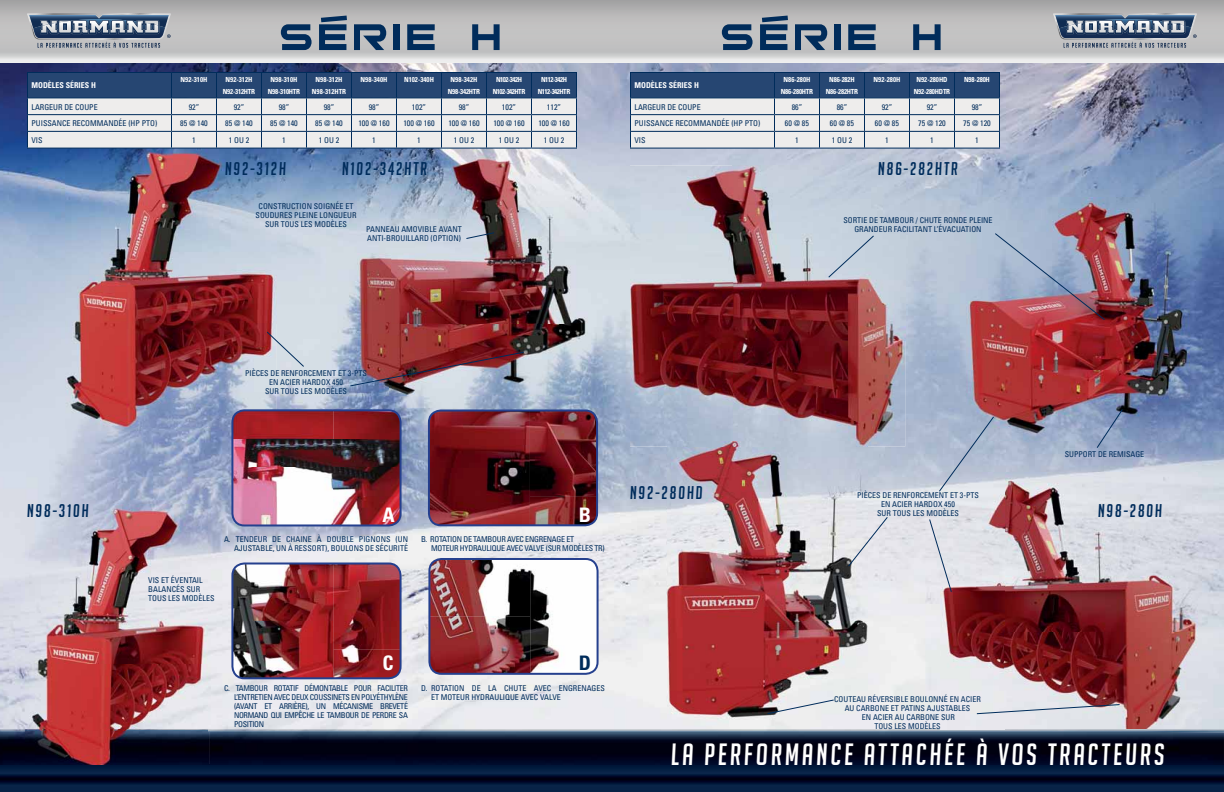
<style>
.page{position:relative;width:1224px;height:792px;background:#fff}
.page>*{position:absolute;margin:0;border:0;box-sizing:border-box;transform-origin:0 0}
.t1{font:50px "Bitsumishi";letter-spacing:.1em;color:#002c5b}
.t2{font:italic 30px "Big Noodle Titling";letter-spacing:.1em;color:#fff}
.t3{font:700 condensed 20px "Univers";color:#fff}
.t4{font:700 condensed 20px "Univers";color:#002c5b}
.t5{font:italic 18px "Big Noodle Titling";letter-spacing:.1em;color:#002c5b}
.t6{font:condensed 8px/9px "Univers";color:#002c5b;text-align:center}
.t7{font:condensed 8px/9px "Univers";letter-spacing:-.03em;color:#002c5b}
.t8{font:700 condensed 8px "Univers";color:#fff}
.t9{font:700 condensed 7px/12px "Univers";letter-spacing:-.03em;color:#fff;text-align:center}
.t10{font:700 condensed 7px/12px "Univers";letter-spacing:-.07em;color:#fff;text-align:center}
.t11{font:700 condensed 7px/12px "Univers";color:#fff;text-align:center}
</style>
<div class="page">
<img style="left:0;top:0;width:1224px;height:792px">
<svg style="left:27px;top:14px;width:144px;height:34px;background:#79879a"></svg>
<svg style="left:1053px;top:14px;width:144px;height:34px;background:#79879a"></svg>
<img style="left:357px;top:150px;width:231px;height:245px">
<img style="left:630px;top:165px;width:275px;height:282px">
<img style="left:966px;top:198px;width:223px;height:242px">
<img style="left:65px;top:149px;width:211px;height:279px">
<img style="left:941px;top:472px;width:256px;height:257px">
<img style="left:25px;top:504px;width:183px;height:261px">
<img style="left:429px;top:410px;width:168px;height:115px">
<div style="left:428px;top:410px;width:170px;height:116px;border:2px solid #25408e;border-radius:12px"></div>
<img style="left:232px;top:563px;width:169px;height:115px">
<div style="left:231px;top:563px;width:171px;height:116px;border:2px solid #25408e;border-radius:12px"></div>
<svg style="left:232px;top:410px;width:169px;height:115px"></svg>
<img style="left:232px;top:410px;width:169px;height:87px">
<img style="left:232px;top:497px;width:10px;height:28px">
<img style="left:333px;top:497px;width:68px;height:28px">
<div style="left:231px;top:409px;width:171px;height:117px;border:2px solid #25408e;border-radius:12px"></div>
<img style="left:429px;top:559px;width:169px;height:115px">
<div style="left:428px;top:558px;width:171px;height:117px;border:2px solid #25408e;border-radius:12px"></div>
<hr style="left:27px;top:148px;width:144px;height:1px;background:#002c5b">
<hr style="left:171px;top:148px;width:360px;height:1px;background:#002c5b">
<svg style="left:27px;top:72px;width:550px;height:76px;background:#9da9ba"></svg>
<hr style="left:531px;top:148px;width:46px;height:1px;background:#002c5b">
<hr style="left:630px;top:148px;width:144px;height:1px;background:#002c5b">
<svg style="left:630px;top:72px;width:370px;height:76px;background:#9da9ba"></svg>
<hr style="left:774px;top:148px;width:226px;height:1px;background:#002c5b">
<img style="left:668px;top:441px;width:199px;height:286px">
<svg style="left:766px;top:699px;width:69px;height:16px"></svg>
<svg style="left:976px;top:704px;width:145px;height:11px;background:#cdd1d9"></svg>
<svg style="left:1096px;top:408px;width:28px;height:41px"></svg>
<img style="left:349px;top:351px;width:176px;height:36px">
<img style="left:994px;top:232px;width:112px;height:89px">
<svg style="left:827px;top:235px;width:48px;height:44px;background:#c2cedb"></svg>
<svg style="left:847px;top:516px;width:42px;height:52px;background:#dcdde3"></svg>
<svg style="left:928px;top:518px;width:25px;height:75px;background:#d9d8df"></svg>
<svg style="left:938px;top:415px;width:57px;height:78px;background:#b2bed1"></svg>
<svg style="left:266px;top:331px;width:39px;height:37px"></svg>
<svg style="left:465px;top:232px;width:30px;height:8px"></svg>
<svg style="left:321px;top:16px;width:26px;height:6px"></svg>
<svg style="left:762px;top:16px;width:26px;height:6px"></svg>
<h1 class="t1" style="left:281px;top:4px;width:223px">SERIE H</h1>
<h1 class="t1" style="left:722px;top:4px;width:223px">SERIE H</h1>
<p class="t8" style="left:32px;top:83px;width:66px">MODÈLES SÉRIES H</p>
<p class="t9" style="left:181px;top:74px;width:28px">N92-310H</p>
<p class="t9" style="left:223px;top:74px;width:34px">N92-312H<br>N92-312HTR</p>
<p class="t9" style="left:268px;top:74px;width:34px">N98-310H<br>N98-310HTR</p>
<p class="t11" style="left:312px;top:74px;width:36px">N98-312H<br>N98-312HTR</p>
<p class="t9" style="left:361px;top:74px;width:28px">N98-340H</p>
<p class="t11" style="left:404px;top:74px;width:31px">N102-340H</p>
<p class="t9" style="left:448px;top:74px;width:34px">N98-342H<br>N98-342HTR</p>
<p class="t10" style="left:493px;top:74px;width:34px">N102-342H<br>N102-342HTR</p>
<p class="t10" style="left:538px;top:74px;width:34px">N112-342H<br>N112-342HTR</p>
<p class="t6" style="left:32px;top:103px;width:68px">LARGEUR DE COUPE</p>
<p class="t6" style="left:189px;top:103px;width:12px">92”</p>
<p class="t6" style="left:234px;top:103px;width:12px">92”</p>
<p class="t6" style="left:279px;top:103px;width:12px">98”</p>
<p class="t6" style="left:324px;top:103px;width:12px">98”</p>
<p class="t6" style="left:369px;top:103px;width:12px">98”</p>
<p class="t6" style="left:412px;top:103px;width:16px">102”</p>
<p class="t6" style="left:459px;top:103px;width:12px">98”</p>
<p class="t6" style="left:502px;top:103px;width:16px">102”</p>
<p class="t6" style="left:547px;top:103px;width:16px">112”</p>
<p class="t6" style="left:32px;top:120px;width:127px">PUISSANCE RECOMMANDÉE (HP PTO)</p>
<p class="t6" style="left:180px;top:120px;width:29px">85 @ 140</p>
<p class="t6" style="left:225px;top:120px;width:29px">85 @ 140</p>
<p class="t6" style="left:270px;top:120px;width:29px">85 @ 140</p>
<p class="t6" style="left:315px;top:120px;width:29px">85 @ 140</p>
<p class="t6" style="left:358px;top:120px;width:33px">100 @ 160</p>
<p class="t6" style="left:403px;top:120px;width:33px">100 @ 160</p>
<p class="t6" style="left:448px;top:120px;width:33px">100 @ 160</p>
<p class="t6" style="left:493px;top:120px;width:33px">100 @ 160</p>
<p class="t6" style="left:538px;top:120px;width:33px">100 @ 160</p>
<p class="t6" style="left:32px;top:136px;width:13px">VIS</p>
<p class="t6" style="left:192px;top:136px;width:5px">1</p>
<p class="t6" style="left:229px;top:136px;width:22px">1 OU 2</p>
<p class="t6" style="left:282px;top:136px;width:5px">1</p>
<p class="t6" style="left:319px;top:136px;width:22px">1 OU 2</p>
<p class="t6" style="left:372px;top:136px;width:5px">1</p>
<p class="t6" style="left:417px;top:136px;width:5px">1</p>
<p class="t6" style="left:454px;top:136px;width:22px">1 OU 2</p>
<p class="t6" style="left:499px;top:136px;width:22px">1 OU 2</p>
<p class="t6" style="left:544px;top:136px;width:22px">1 OU 2</p>
<p class="t8" style="left:635px;top:83px;width:66px">MODÈLES SÉRIES H</p>
<p class="t9" style="left:781px;top:74px;width:34px">N86-280H<br>N86-280HTR</p>
<p class="t9" style="left:826px;top:74px;width:34px">N86-282H<br>N86-282HTR</p>
<p class="t9" style="left:874px;top:74px;width:28px">N92-280H</p>
<p class="t9" style="left:914px;top:74px;width:38px">N92-280HD<br>N92-280HDTR</p>
<p class="t9" style="left:964px;top:74px;width:27px">N98-280H</p>
<p class="t6" style="left:635px;top:103px;width:68px">LARGEUR DE COUPE</p>
<p class="t6" style="left:792px;top:103px;width:12px">86”</p>
<p class="t6" style="left:837px;top:103px;width:12px">86”</p>
<p class="t6" style="left:882px;top:103px;width:12px">92”</p>
<p class="t6" style="left:927px;top:103px;width:12px">92”</p>
<p class="t6" style="left:972px;top:103px;width:12px">98”</p>
<p class="t6" style="left:635px;top:120px;width:127px">PUISSANCE RECOMMANDÉE (HP PTO)</p>
<p class="t6" style="left:785px;top:120px;width:26px">60 @ 85</p>
<p class="t6" style="left:830px;top:120px;width:26px">60 @ 85</p>
<p class="t6" style="left:875px;top:120px;width:26px">60 @ 85</p>
<p class="t6" style="left:918px;top:120px;width:29px">75 @ 120</p>
<p class="t6" style="left:963px;top:120px;width:29px">75 @ 120</p>
<p class="t6" style="left:635px;top:136px;width:13px">VIS</p>
<p class="t6" style="left:795px;top:136px;width:5px">1</p>
<p class="t6" style="left:832px;top:136px;width:22px">1 OU 2</p>
<p class="t6" style="left:885px;top:136px;width:5px">1</p>
<p class="t6" style="left:930px;top:136px;width:5px">1</p>
<p class="t6" style="left:975px;top:136px;width:5px">1</p>
<h3 class="t5" style="left:225px;top:158px;width:63px">N92-312H</h3>
<h3 class="t5" style="left:342px;top:158px;width:87px">N102-342HTR</h3>
<h3 class="t5" style="left:878px;top:158px;width:81px">N86-282HTR</h3>
<h3 class="t5" style="left:27px;top:500px;width:63px">N98-310H</h3>
<p class="t6" style="left:256px;top:202px;width:102px">CONSTRUCTION SOIGNÉE ET<br>SOUDURES PLEINE LONGUEUR<br>SUR TOUS LES MODÈLES</p>
<p class="t6" style="left:366px;top:225px;width:97px;text-align:left">PANNEAU AMOVIBLE AVANT<br>ANTI-BROUILLARD (OPTION)</p>
<p class="t6" style="left:843px;top:216px;width:151px">SORTIE DE TAMBOUR / CHUTE RONDE PLEINE<br>GRANDEUR FACILITANT L’ÉVACUATION</p>
<p class="t6" style="left:245px;top:369px;width:123px">PIÈCES DE RENFORCEMENT ET 3-PTS<br>EN ACIER HARDOX 450<br>SUR TOUS LES MODÈLES</p>
<p class="t6" style="left:148px;top:576px;width:68px;text-align:left">VIS ET ÉVENTAIL<br>BALANCÉS SUR<br>TOUS LES MODÈLES</p>
<h3 class="t3" style="left:382px;top:507px;width:14px">A</h3>
<h3 class="t3" style="left:579px;top:507px;width:14px">B</h3>
<p class="t6" style="left:224px;top:535px;width:186px;text-align:right">A. TENDEUR DE CHAINE À DOUBLE PIGNONS (UN<br>AJUSTABLE, UN À RESSORT), BOULONS DE SÉCURITÉ</p>
<p class="t7" style="left:431px;top:535px;width:175px;text-indent:-10px">B. ROTATION DE TAMBOUR AVEC ENGRENAGE ET<br>MOTEUR HYDRAULIQUE AVEC VALVE (SUR MODÈLES TR)</p>
<h3 class="t3" style="left:382px;top:656px;width:13px">C</h3>
<h3 class="t4" style="left:579px;top:656px;width:14px">D</h3>
<p class="t6" style="left:234px;top:684px;width:176px;text-align:justify;text-indent:-10px">C. TAMBOUR ROTATIF DÉMONTABLE POUR FACILITER L’ENTRETIEN AVEC DEUX COUSSINETS EN POLYÉTHYLÈNE (AVANT ET ARRIÈRE), UN MÉCANISME BREVETÉ NORMAND QUI EMPÊCHE LE TAMBOUR DE PERDRE SA POSITION</p>
<p class="t6" style="left:431px;top:684px;width:176px;text-align:left;text-indent:-10px">D. ROTATION DE LA CHUTE AVEC ENGRENAGES<br>ET MOTEUR HYDRAULIQUE AVEC VALVE</p>
<h3 class="t5" style="left:630px;top:482px;width:74px">N92-280HD</h3>
<p class="t6" style="left:857px;top:492px;width:123px">PIÈCES DE RENFORCEMENT ET 3-PTS<br>EN ACIER HARDOX 450<br>SUR TOUS LES MODÈLES</p>
<p class="t6" style="left:834px;top:695px;width:148px">COUTEAU RÉVERSIBLE BOULONNÉ EN ACIER<br>AU CARBONE ET PATINS AJUSTABLES<br>EN ACIER AU CARBONE SUR<br>TOUS LES MODÈLES</p>
<p class="t6" style="left:1065px;top:450px;width:81px">SUPPORT DE REMISAGE</p>
<h3 class="t5" style="left:1098px;top:500px;width:66px">N98-280H</h3>
<h2 class="t2" style="left:671px;top:737px;width:495px">LA PERFORMANCE ATTACHÉE À VOS TRACTEURS</h2>
</div>
